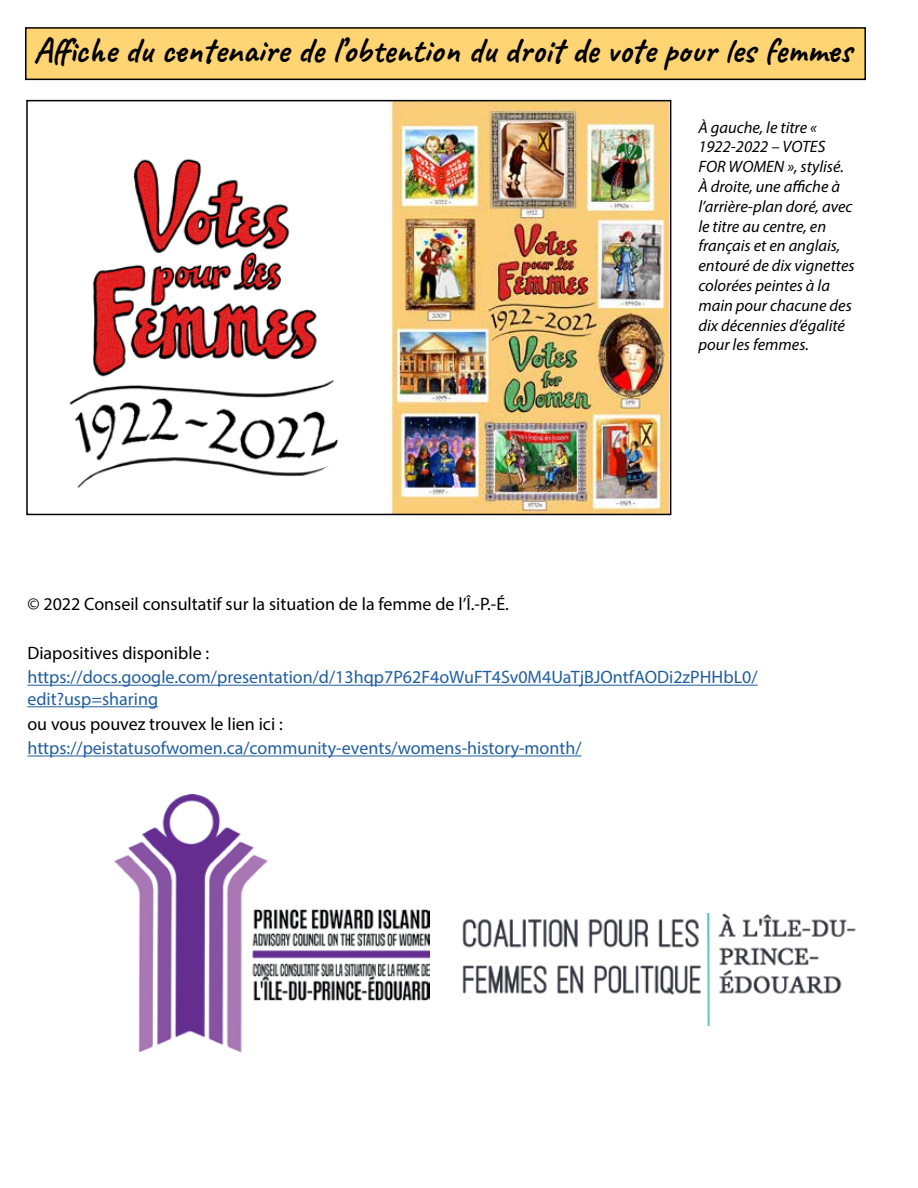
<style>
.page{position:relative;width:918px;height:1188px;background:#fff}
.page>*{position:absolute;margin:0;border:0;box-sizing:border-box;transform-origin:0 0}
.t1{font:700 36px "Caveat";color:#000}
.t2{font:18px/21.6px "Myriad Pro";color:#215e9e}
.t3{font:18px "Myriad Pro";color:#000}
.t4{font:italic 16.5px/19.8px "Myriad Pro";color:#000}
</style>
<div class="page">
<img style="left:388px;top:103px;width:280px;height:409px">
<img style="left:69px;top:158px;width:270px;height:330px">
<div style="left:26px;top:100px;width:645px;height:415px;border:2px solid #000"></div>
<img style="left:114px;top:795px;width:315px;height:256px">
<div style="left:26px;top:28px;width:839px;height:51px;background:#ffd573"></div>
<div style="left:25px;top:27px;width:841px;height:53px;border:2px solid #000"></div>
<hr style="left:27px;top:685px;width:731px;height:1px;background:#215e9e">
<hr style="left:27px;top:706px;width:131px;height:1px;background:#215e9e">
<hr style="left:27px;top:756px;width:555px;height:1px;background:#215e9e">
<img style="left:462px;top:914px;width:394px;height:112px">
<h1 class="t1" style="left:33px;top:27px;width:820px">Affiche du centenaire de l’obtention du droit de vote pour les femmes</h1>
<p class="t4" style="left:698px;top:117px;width:158px">À gauche, le titre «<br>1922-2022 – VOTES<br>FOR WOMEN », stylisé.<br>À droite, une affiche à l’arrière-plan doré, avec le titre au centre, en français et en anglais, entouré de dix vignettes colorées peintes à la main pour chacune des dix décennies d’égalité pour les femmes.</p>
<p class="t3" style="left:27px;top:592px;width:483px">© 2022 Conseil consultatif sur la situation de la femme de l’Î.-P.-É.</p>
<p class="t3" style="left:27px;top:642px;width:183px">Diapositives disponible :</p>
<p class="t2" style="left:27px;top:666px;width:732px">https://docs.google.com/presentation/d/13hqp7P62F4oWuFT4Sv0M4UaTjBJOntfAODi2zPHHbL0/ edit?usp=sharing</p>
<p class="t3" style="left:27px;top:712px;width:257px">ou vous pouvez trouvex le lien ici :</p>
<p class="t2" style="left:27px;top:737px;width:556px">https://peistatusofwomen.ca/community-events/womens-history-month/</p>
</div>
